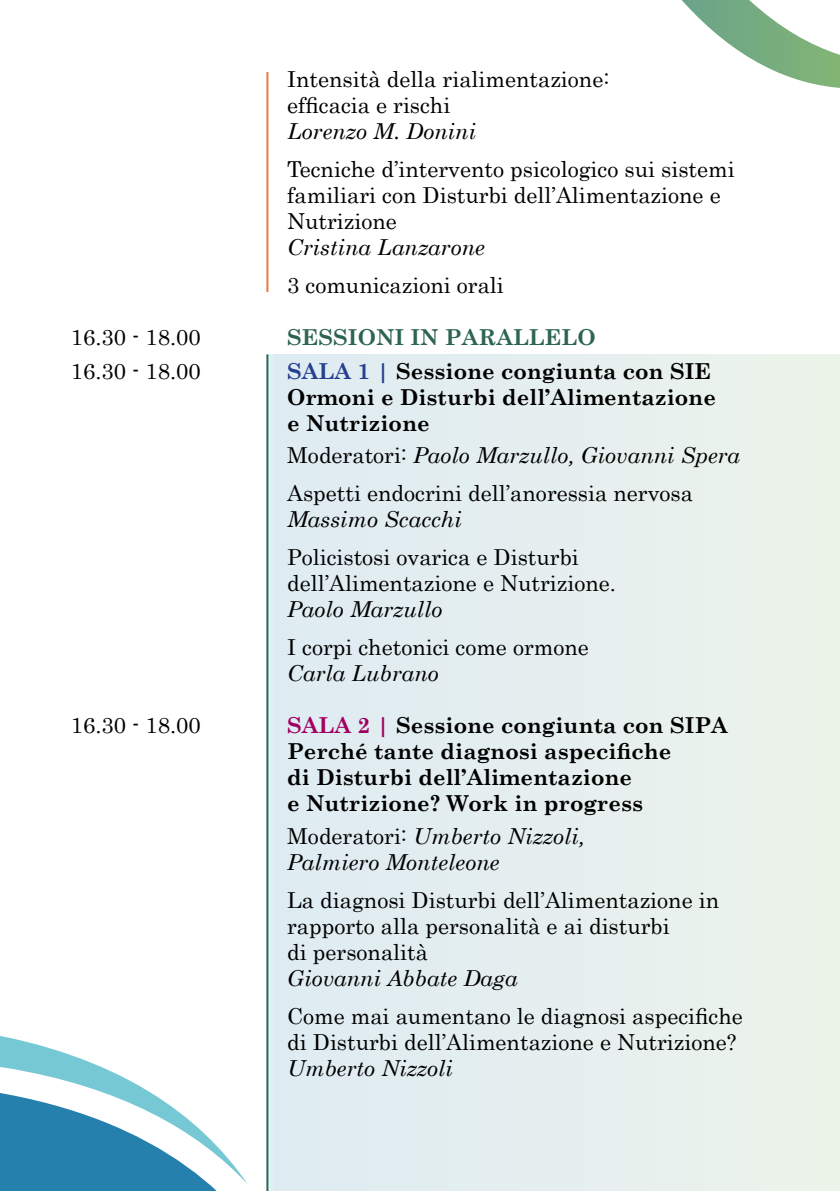
<style>
.page{position:relative;width:840px;height:1191px;background:#fff}
.page>*{position:absolute;margin:0;border:0;box-sizing:border-box;transform-origin:0 0}
.t1{font:22px/26px "Century";color:#000}
.t2{font:700 22px/26px "Century Schoolbook";color:#000}
.t3{font:italic 22px/26px "Century Schoolbook";color:#000}
.t4{font:700 22px "Century Schoolbook";color:#2d6551}
.s1{color:#25408f}
.s2{font-family:"Century";font-style:normal}
.s3{color:#a20060}
</style>
<div class="page">
<svg style="left:682px;top:0;width:157px;height:88px"></svg>
<div style="left:0;top:1184px;width:217px;height:7px;background:#2680ad"></div>
<svg style="left:0;top:1036px;width:248px;height:148px"></svg>
<div style="left:267px;top:354px;width:572px;height:837px;background:#e5efef"></div>
<hr style="left:266px;top:72px;width:2px;height:220px;background:#ee773a">
<hr style="left:266px;top:354px;width:2px;height:837px;background:#2d6551">
<p class="t1" style="left:287px;top:64px;width:323px">Intensità della rialimentazione: efficacia e rischi</p>
<p class="t3" style="left:287px;top:117px;width:190px">Lorenzo M. Donini</p>
<p class="t1" style="left:287px;top:154px;width:448px">Tecniche d’intervento psicologico sui sistemi familiari con Disturbi dell’Alimentazione e<br>Nutrizione</p>
<p class="t3" style="left:287px;top:233px;width:199px">Cristina Lanzarone</p>
<p class="t1" style="left:287px;top:270px;width:218px">3 comunicazioni orali</p>
<p class="t1" style="left:71px;top:322px;width:131px">16.30 - 18.00</p>
<p class="t4" style="left:287px;top:320px;width:310px">Sessioni in parallelo</p>
<p class="t1" style="left:71px;top:356px;width:131px">16.30 - 18.00</p>
<p class="t2" style="left:287px;top:357px;width:411px"><span class="s1">SALA 1 |</span> Sessione congiunta con SIE</p>
<p class="t2" style="left:71px;top:383px;width:60px">O</p>
<p class="t2" style="left:287px;top:383px;width:430px;text-indent:18px">rmoni e Disturbi dell’Alimentazione e Nutrizione</p>
<p class="t3" style="left:287px;top:441px;width:454px"><span class="s2">Moderatori:</span> Paolo Marzullo, Giovanni Spera</p>
<p class="t1" style="left:287px;top:478px;width:407px">Aspetti endocrini dell’anoressia nervosa</p>
<p class="t3" style="left:287px;top:505px;width:176px">Massimo Scacchi</p>
<p class="t1" style="left:287px;top:542px;width:330px">Policistosi ovarica e Disturbi dell’Alimentazione e Nutrizione.</p>
<p class="t3" style="left:287px;top:595px;width:157px">Paolo Marzullo</p>
<p class="t1" style="left:287px;top:632px;width:303px">I corpi chetonici come ormone</p>
<p class="t3" style="left:287px;top:659px;width:153px">Carla Lubrano</p>
<p class="t1" style="left:71px;top:710px;width:131px">16.30 - 18.00</p>
<p class="t2" style="left:287px;top:711px;width:442px"><span class="s3">SALA 2 |</span> Sessione congiunta con SIPA Perché tante diagnosi aspecifiche<br>di Disturbi dell’Alimentazione<br>e Nutrizione? Work in progress</p>
<p class="t3" style="left:287px;top:821px;width:299px"><span class="s2">Moderatori:</span> Umberto Nizzoli,<br>Palmiero Monteleone</p>
<p class="t1" style="left:287px;top:884px;width:433px">La diagnosi Disturbi dell’Alimentazione in rapporto alla personalità e ai disturbi<br>di personalità</p>
<p class="t3" style="left:287px;top:963px;width:232px">Giovanni Abbate Daga</p>
<p class="t1" style="left:287px;top:1000px;width:457px">Come mai aumentano le diagnosi aspecifiche di Disturbi dell’Alimentazione e Nutrizione?</p>
<p class="t3" style="left:287px;top:1053px;width:167px">Umberto Nizzoli</p>
</div>
